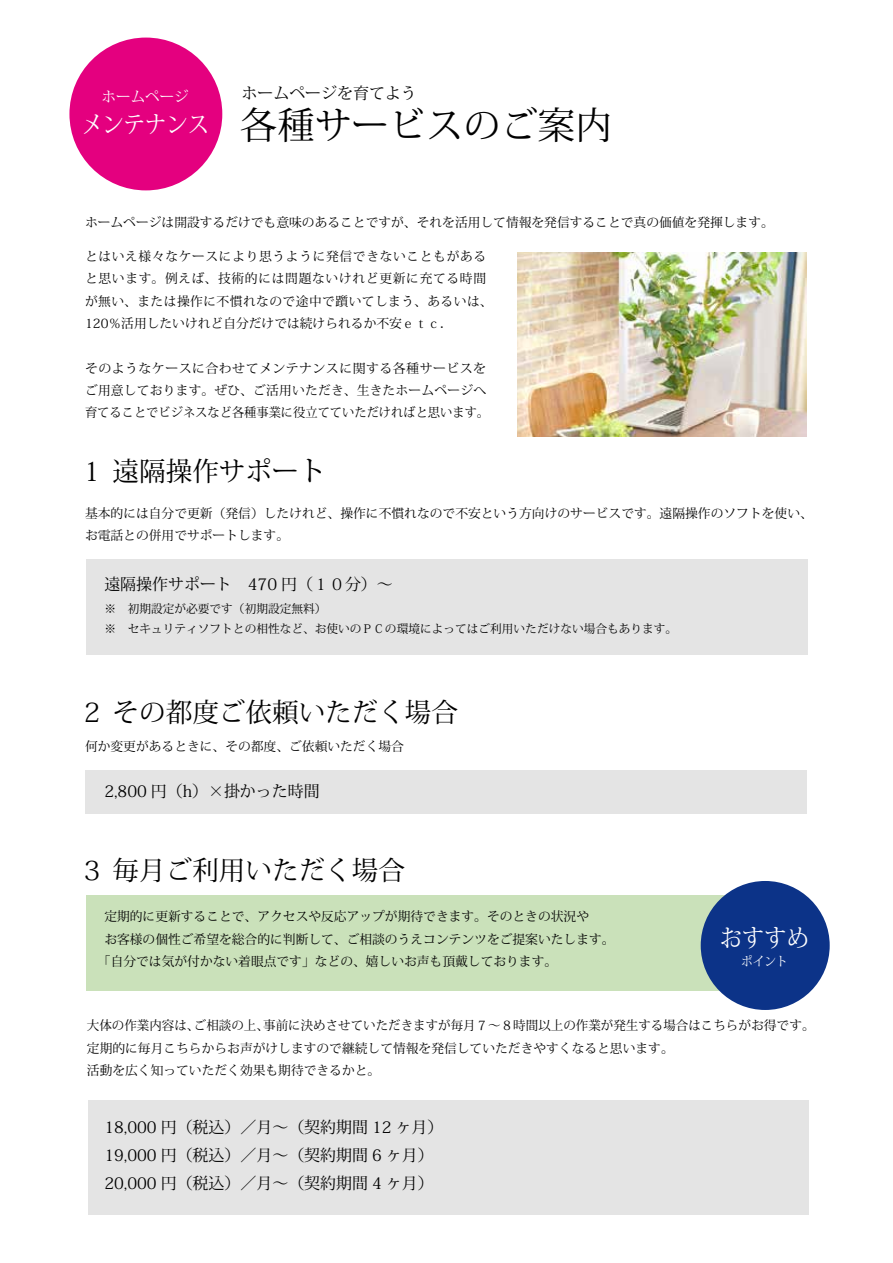
<style>
.page{position:relative;width:893px;height:1263px;background:#fff}
.page>*{position:absolute;margin:0;border:0;box-sizing:border-box;transform-origin:0 0}
.t1{font:37.2px "Koz Min Pr 6 N";color:#000}
.t2{font:26.55px "Koz Min Pr 6 N";color:#000}
.t3{font:24.45px "Koz Min Pr 6 N";color:#fff;scale:.91 1}
.t4{font:23.4px "Koz Min Pr 6 N";color:#fff;scale:.91 1}
.t5{font:15.9px/27.9px "Koz Min Pr 6 N";color:#000}
.t6{font:14.55px "Koz Min Pr 6 N";color:#fff}
.t7{font:12.75px/22.4px "Koz Min Pr 6 N";color:#000}
.t8{font:12.75px/22.4px "Koz Min Pr 6 N";letter-spacing:.05em;color:#000}
.t9{font:12.75px "Koz Min Pr 6 N";color:#fff;scale:.91 1}
.t10{font:11.7px/20.4px "Koz Min Pr 6 N";color:#000}
.s1{font-size:27.6px}
</style>
<div class="page">
<img style="left:517px;top:252px;width:290px;height:184px">
<div style="left:86px;top:559px;width:722px;height:96px;background:#e4e4e4"></div>
<div style="left:85px;top:770px;width:722px;height:44px;background:#e4e4e4"></div>
<div style="left:88px;top:1100px;width:720px;height:114px;background:#e4e4e4"></div>
<div style="left:86px;top:895px;width:646px;height:95px;background:#cae1ba"></div>
<div style="left:701px;top:881px;width:129px;height:129px;background:#0c3388;border-radius:50%"></div>
<div style="left:69px;top:38px;width:153px;height:152px;background:#e4007f;border-radius:50%"></div>
<p class="t6" style="left:102px;top:89px;width:89px">ホームページ</p>
<h3 class="t4" style="left:81px;top:111px;width:142px">メンテナンス</h3>
<p class="t5" style="left:241px;top:80px;width:177px">ホームページを育てよう</p>
<h1 class="t1" style="left:240px;top:105px;width:374px">各種サービスのご案内</h1>
<p class="t7" style="left:85px;top:212px;width:690px">ホームページは開設するだけでも意味のあることですが、それを活用して情報を発信することで真の価値を発揮します。</p>
<p class="t8" style="left:85px;top:245px;width:409px">とはいえ様々なケースにより思うように発信できないこともがあると思います。例えば、技術的には問題ないけれど更新に充てる時間が無い、または操作に不慣れなので途中で躓いてしまう、あるいは、120％活用したいけれど自分だけでは続けられるか不安ｅｔｃ．</p>
<p class="t7" style="left:85px;top:357px;width:406px">そのようなケースに合わせてメンテナンスに関する各種サービスをご用意しております。ぜひ、ご活用いただき、生きたホームページへ育てることでビジネスなど各種事業に役立てていただければと思います。</p>
<h2 class="t2" style="left:79px;top:456px;width:249px">１遠隔操作サポー<span class="s1">ト</span></h2>
<p class="t7" style="left:85px;top:502px;width:729px">基本的には自分で更新（発信）したけれど、操作に不慣れなので不安という方向けのサービスです。遠隔操作のソフトを使い、お電話との併用でサポートします。</p>
<p class="t5" style="left:104px;top:570px;width:290px">遠隔操作サポート　470 円（１０分(~</p>
<p class="t10" style="left:104px;top:599px;width:574px">※　初期設定が必要です（初期設定無料(<br>※　セキュリティソフトとの相性など、お使いのＰＣの環境によってはご利用いただけない場合もあります。</p>
<h2 class="t2" style="left:79px;top:697px;width:381px">２その都度ご依頼いただく場合</h2>
<p class="t7" style="left:85px;top:736px;width:320px">何か変更があるときに、その都度、ご依頼いただく場合</p>
<p class="t5" style="left:104px;top:778px;width:217px">2,800 円（h）×掛かった時間</p>
<h2 class="t2" style="left:79px;top:855px;width:328px">３毎月ご利用いただく場合</h2>
<p class="t7" style="left:104px;top:906px;width:486px">定期的に更新することで、アクセスや反応アップが期待できます。そのときの状況や</p>
<p class="t7" style="left:104px;top:928px;width:512px">お客様の個性ご希望を総合的に判断して、ご相談のうえコンテンツをご提案いたします。</p>
<p class="t7" style="left:98px;top:950px;width:461px">「自分では気が付かない着眼点です」などの、嬉しいお声も頂戴しております。</p>
<h3 class="t3" style="left:720px;top:924px;width:99px">おすすめ</h3>
<p class="t9" style="left:741px;top:954px;width:53px">ポイント</p>
<p class="t7" style="left:194px;top:1015px;width:77px">ご相談の上、</p>
<p class="t7" style="left:263px;top:1015px;width:553px">事前に決めさせていただきますが毎月７～８時間以上の作業が発生する場合はこちらがお得です。</p>
<p class="t7" style="left:87px;top:1015px;width:588px">大体の作業内容は、<br>定期的に毎月こちらからお声がけしますので継続して情報を発信していただきやすくなると思います。活動を広く知っていただく効果も期待できるかと。</p>
<p class="t5" style="left:104px;top:1113px;width:341px">18,000 円（税込）／月～（契約期間 12 ヶ月(<br>19,000 円（税込）／月～（契約期間 6 ヶ月(<br>20,000 円（税込）／月～（契約期間 4 ヶ月(</p>
</div>
